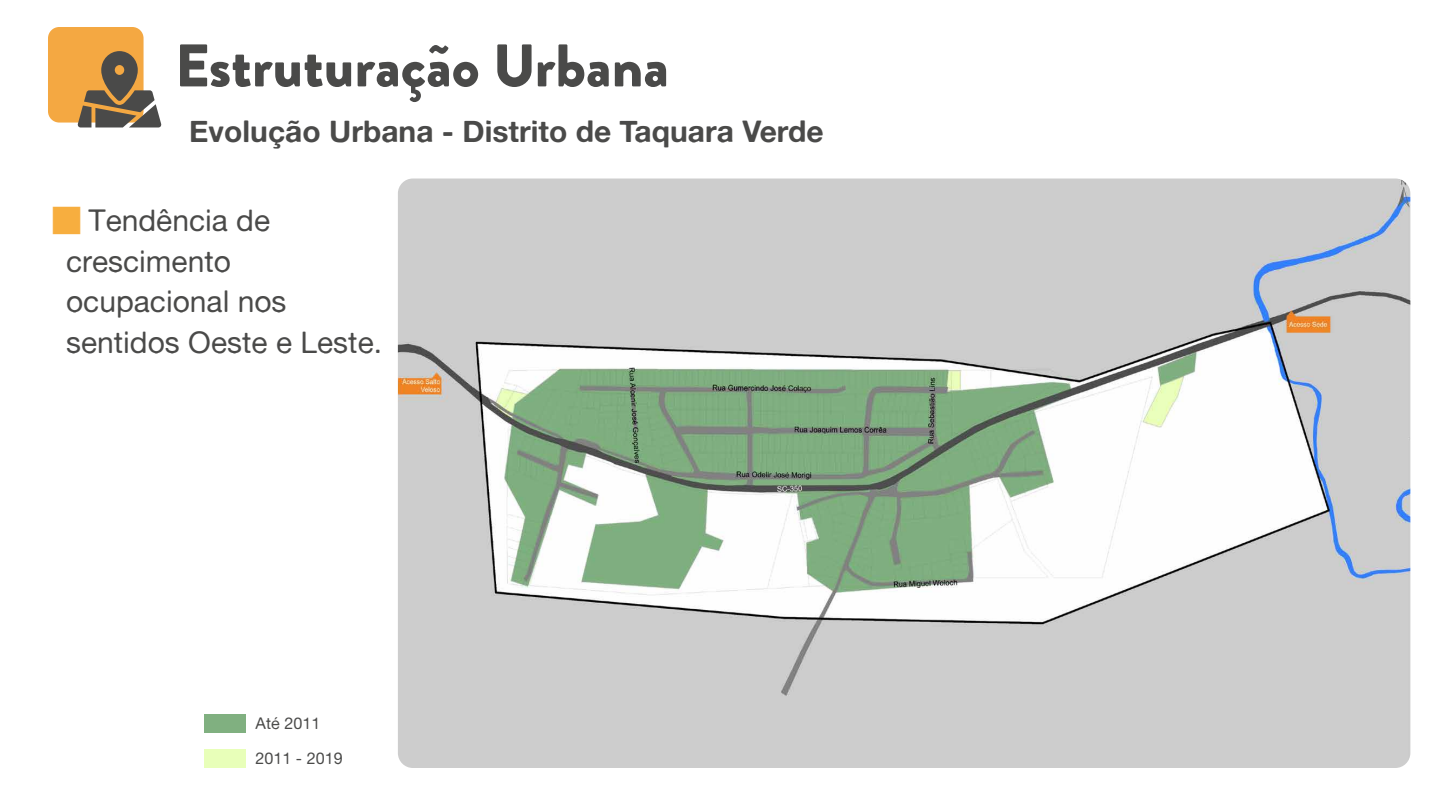
<style>
.page{position:relative;width:1440px;height:810px;background:#fff}
.page>*{position:absolute;margin:0;border:0;box-sizing:border-box;transform-origin:0 0}
.t1{font:900 60px "Brandon Grotesque";color:#4a4a49}
.t2{font:30px/40.5px "Alte Haas Grotesk";color:#4a4a49}
.t3{font:30px "Alte Haas Grotesk Bold";color:#4a4a49}
.t4{font:16.2px "Alte Haas Grotesk";color:#4a4a49}
</style>
<div class="page">
<div style="left:48px;top:27px;width:96px;height:96px;background:#f4a842;border-radius:11px"></div>
<svg style="left:78px;top:51px;width:83px;height:76px"></svg>
<div style="left:204px;top:749px;width:42px;height:19px;background:#e8ffb9"></div>
<div style="left:204px;top:714px;width:42px;height:19px;background:#80b080"></div>
<img style="left:398px;top:178px;width:1012px;height:590px">
<h1 class="t1" style="left:175px;top:23px;width:496px">Estruturação Urbana</h1>
<p class="t3" style="left:189px;top:113px;width:636px">Evolução Urbana - Distrito de Taquara Verde</p>
<p class="t2" style="left:66px;top:200px;width:318px;text-indent:22px">Tendência de crescimento ocupacional nos sentidos Oeste e Leste.</p>
<p class="t4" style="left:256px;top:714px;width:66px">Até 2011</p>
<p class="t4" style="left:255px;top:749px;width:89px">2011 - 2019</p>
</div>
